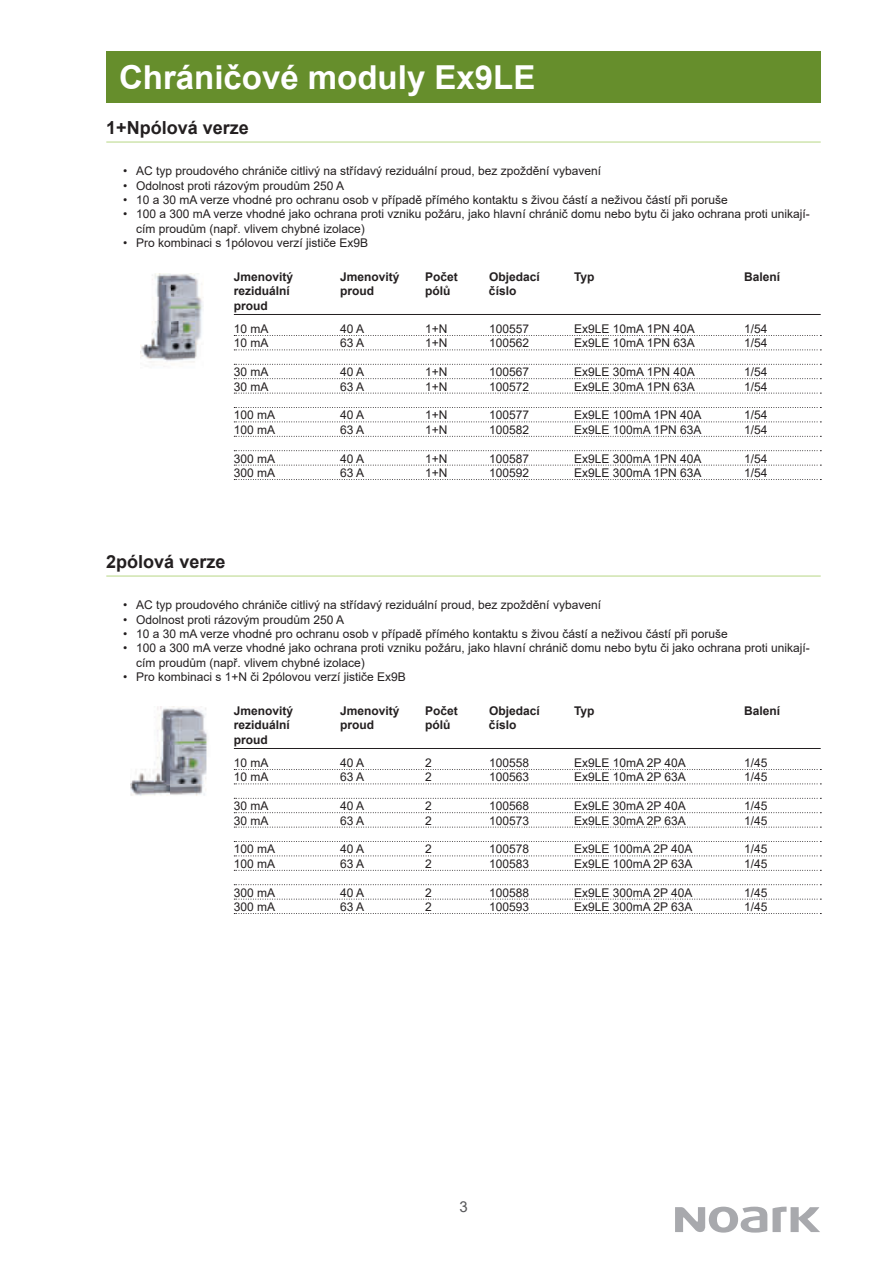
<style>
.page{position:relative;width:893px;height:1263px;background:#fff}
.page>*{position:absolute;margin:0;border:0;box-sizing:border-box;transform-origin:0 0}
.t1{font:700 33px "Arial";color:#fff}
.t2{font:700 18px "Arial";color:#231f20}
.t3{font:15px "Arial";color:#57585a}
.t4{font:12px/14.4px "Arial";color:#231f20}
.t5{font:700 12px "Arial";color:#231f20}
</style>
<div class="page">
<svg style="left:675px;top:1206px;width:145px;height:26px"></svg>
<div style="left:106px;top:51px;width:715px;height:51px;background:#668e2c"></div>
<svg style="left:234px;top:335px;width:587px;height:1px"></svg>
<svg style="left:234px;top:349px;width:587px;height:1px"></svg>
<svg style="left:234px;top:364px;width:587px;height:1px"></svg>
<svg style="left:234px;top:378px;width:587px;height:1px"></svg>
<svg style="left:234px;top:393px;width:587px;height:1px"></svg>
<svg style="left:234px;top:407px;width:587px;height:1px"></svg>
<svg style="left:234px;top:421px;width:587px;height:1px"></svg>
<svg style="left:234px;top:436px;width:587px;height:1px"></svg>
<svg style="left:234px;top:450px;width:587px;height:1px"></svg>
<svg style="left:234px;top:465px;width:587px;height:1px"></svg>
<svg style="left:234px;top:479px;width:587px;height:1px"></svg>
<img style="left:140px;top:273px;width:63px;height:94px">
<svg style="left:234px;top:769px;width:587px;height:1px"></svg>
<svg style="left:234px;top:783px;width:587px;height:1px"></svg>
<svg style="left:234px;top:798px;width:587px;height:1px"></svg>
<svg style="left:234px;top:812px;width:587px;height:1px"></svg>
<svg style="left:234px;top:827px;width:587px;height:1px"></svg>
<svg style="left:234px;top:841px;width:587px;height:1px"></svg>
<svg style="left:234px;top:855px;width:587px;height:1px"></svg>
<svg style="left:234px;top:870px;width:587px;height:1px"></svg>
<svg style="left:234px;top:884px;width:587px;height:1px"></svg>
<svg style="left:234px;top:899px;width:587px;height:1px"></svg>
<svg style="left:234px;top:913px;width:587px;height:1px"></svg>
<img style="left:130px;top:706px;width:78px;height:90px">
<hr style="left:234px;top:748px;width:587px;height:1px;background:#231f20">
<hr style="left:106px;top:575px;width:715px;height:2px;background:#cfe4ae">
<hr style="left:234px;top:314px;width:587px;height:1px;background:#231f20">
<hr style="left:106px;top:141px;width:715px;height:2px;background:#cfe4ae">
<h1 class="t1" style="left:119px;top:54px;width:418px">Chráničové moduly Ex9LE</h1>
<h2 class="t2" style="left:106px;top:115px;width:144px">1+Npólová verze</h2>
<p class="t4" style="left:123px;top:164px;width:479px">• AC typ proudového chrániče citlivý na střídavý reziduální proud, bez zpoždění vybavení</p>
<p class="t4" style="left:123px;top:178px;width:222px">• Odolnost proti rázovým proudům 250 A</p>
<p class="t4" style="left:123px;top:193px;width:606px">• 10 a 30 mA verze vhodné pro ochranu osob v případě přímého kontaktu s živou částí a neživou částí při poruše</p>
<p class="t4" style="left:136px;top:207px;width:675px;text-indent:-13px">• 100 a 300 mA verze vhodné jako ochrana proti vzniku požáru, jako hlavní chránič domu nebo bytu či jako ochrana proti unikají&shy;cím proudům (např. vlivem chybné izolace)</p>
<p class="t4" style="left:123px;top:236px;width:246px">• Pro kombinaci s 1pólovou verzí jističe Ex9B</p>
<p class="t5" style="left:234px;top:268px;width:61px">Jmenovitý</p>
<p class="t5" style="left:340px;top:268px;width:61px">Jmenovitý</p>
<p class="t5" style="left:425px;top:268px;width:34px">Počet</p>
<p class="t5" style="left:489px;top:268px;width:52px">Objedací</p>
<p class="t5" style="left:574px;top:268px;width:22px">Typ</p>
<p class="t5" style="left:744px;top:268px;width:38px">Balení</p>
<p class="t5" style="left:234px;top:283px;width:58px">reziduální</p>
<p class="t5" style="left:340px;top:283px;width:35px">proud</p>
<p class="t5" style="left:425px;top:283px;width:27px">pólů</p>
<p class="t5" style="left:489px;top:283px;width:29px">číslo</p>
<p class="t5" style="left:234px;top:297px;width:35px">proud</p>
<p class="t4" style="left:234px;top:321px;width:36px">10 mA</p>
<p class="t4" style="left:340px;top:321px;width:26px">40 A</p>
<p class="t4" style="left:425px;top:321px;width:24px">1+N</p>
<p class="t4" style="left:489px;top:321px;width:42px">100557</p>
<p class="t4" style="left:574px;top:321px;width:122px">Ex9LE 10mA 1PN 40A</p>
<p class="t4" style="left:744px;top:321px;width:25px">1/54</p>
<p class="t4" style="left:234px;top:336px;width:36px">10 mA</p>
<p class="t4" style="left:340px;top:336px;width:26px">63 A</p>
<p class="t4" style="left:425px;top:336px;width:24px">1+N</p>
<p class="t4" style="left:489px;top:336px;width:42px">100562</p>
<p class="t4" style="left:574px;top:336px;width:122px">Ex9LE 10mA 1PN 63A</p>
<p class="t4" style="left:744px;top:336px;width:25px">1/54</p>
<p class="t4" style="left:234px;top:365px;width:36px">30 mA</p>
<p class="t4" style="left:340px;top:365px;width:26px">40 A</p>
<p class="t4" style="left:425px;top:365px;width:24px">1+N</p>
<p class="t4" style="left:489px;top:365px;width:42px">100567</p>
<p class="t4" style="left:574px;top:365px;width:122px">Ex9LE 30mA 1PN 40A</p>
<p class="t4" style="left:744px;top:365px;width:25px">1/54</p>
<p class="t4" style="left:234px;top:379px;width:36px">30 mA</p>
<p class="t4" style="left:340px;top:379px;width:26px">63 A</p>
<p class="t4" style="left:425px;top:379px;width:24px">1+N</p>
<p class="t4" style="left:489px;top:379px;width:42px">100572</p>
<p class="t4" style="left:574px;top:379px;width:122px">Ex9LE 30mA 1PN 63A</p>
<p class="t4" style="left:744px;top:379px;width:25px">1/54</p>
<p class="t4" style="left:234px;top:408px;width:43px">100 mA</p>
<p class="t4" style="left:340px;top:408px;width:26px">40 A</p>
<p class="t4" style="left:425px;top:408px;width:24px">1+N</p>
<p class="t4" style="left:489px;top:408px;width:42px">100577</p>
<p class="t4" style="left:574px;top:408px;width:129px">Ex9LE 100mA 1PN 40A</p>
<p class="t4" style="left:744px;top:408px;width:25px">1/54</p>
<p class="t4" style="left:234px;top:422px;width:43px">100 mA</p>
<p class="t4" style="left:340px;top:422px;width:26px">63 A</p>
<p class="t4" style="left:425px;top:422px;width:24px">1+N</p>
<p class="t4" style="left:489px;top:422px;width:42px">100582</p>
<p class="t4" style="left:574px;top:422px;width:129px">Ex9LE 100mA 1PN 63A</p>
<p class="t4" style="left:744px;top:422px;width:25px">1/54</p>
<p class="t4" style="left:234px;top:451px;width:43px">300 mA</p>
<p class="t4" style="left:340px;top:451px;width:26px">40 A</p>
<p class="t4" style="left:425px;top:451px;width:24px">1+N</p>
<p class="t4" style="left:489px;top:451px;width:42px">100587</p>
<p class="t4" style="left:574px;top:451px;width:129px">Ex9LE 300mA 1PN 40A</p>
<p class="t4" style="left:744px;top:451px;width:25px">1/54</p>
<p class="t4" style="left:234px;top:465px;width:43px">300 mA</p>
<p class="t4" style="left:340px;top:465px;width:26px">63 A</p>
<p class="t4" style="left:425px;top:465px;width:24px">1+N</p>
<p class="t4" style="left:489px;top:465px;width:42px">100592</p>
<p class="t4" style="left:574px;top:465px;width:129px">Ex9LE 300mA 1PN 63A</p>
<p class="t4" style="left:744px;top:465px;width:25px">1/54</p>
<h2 class="t2" style="left:106px;top:549px;width:121px">2pólová verze</h2>
<p class="t4" style="left:123px;top:598px;width:479px">• AC typ proudového chrániče citlivý na střídavý reziduální proud, bez zpoždění vybavení</p>
<p class="t4" style="left:123px;top:612px;width:222px">• Odolnost proti rázovým proudům 250 A</p>
<p class="t4" style="left:123px;top:627px;width:606px">• 10 a 30 mA verze vhodné pro ochranu osob v případě přímého kontaktu s živou částí a neživou částí při poruše</p>
<p class="t4" style="left:136px;top:641px;width:675px;text-indent:-13px">• 100 a 300 mA verze vhodné jako ochrana proti vzniku požáru, jako hlavní chránič domu nebo bytu či jako ochrana proti unikají&shy;cím proudům (např. vlivem chybné izolace)</p>
<p class="t4" style="left:123px;top:670px;width:284px">• Pro kombinaci s 1+N či 2pólovou verzí jističe Ex9B</p>
<p class="t5" style="left:234px;top:702px;width:61px">Jmenovitý</p>
<p class="t5" style="left:340px;top:702px;width:61px">Jmenovitý</p>
<p class="t5" style="left:425px;top:702px;width:34px">Počet</p>
<p class="t5" style="left:489px;top:702px;width:52px">Objedací</p>
<p class="t5" style="left:574px;top:702px;width:22px">Typ</p>
<p class="t5" style="left:744px;top:702px;width:38px">Balení</p>
<p class="t5" style="left:234px;top:717px;width:58px">reziduální</p>
<p class="t5" style="left:340px;top:717px;width:35px">proud</p>
<p class="t5" style="left:425px;top:717px;width:27px">pólů</p>
<p class="t5" style="left:489px;top:717px;width:29px">číslo</p>
<p class="t5" style="left:234px;top:731px;width:35px">proud</p>
<p class="t4" style="left:234px;top:755px;width:36px">10 mA</p>
<p class="t4" style="left:340px;top:755px;width:26px">40 A</p>
<p class="t4" style="left:425px;top:755px;width:8px">2</p>
<p class="t4" style="left:489px;top:755px;width:42px">100558</p>
<p class="t4" style="left:574px;top:755px;width:113px">Ex9LE 10mA 2P 40A</p>
<p class="t4" style="left:744px;top:755px;width:25px">1/45</p>
<p class="t4" style="left:234px;top:770px;width:36px">10 mA</p>
<p class="t4" style="left:340px;top:770px;width:26px">63 A</p>
<p class="t4" style="left:425px;top:770px;width:8px">2</p>
<p class="t4" style="left:489px;top:770px;width:42px">100563</p>
<p class="t4" style="left:574px;top:770px;width:113px">Ex9LE 10mA 2P 63A</p>
<p class="t4" style="left:744px;top:770px;width:25px">1/45</p>
<p class="t4" style="left:234px;top:799px;width:36px">30 mA</p>
<p class="t4" style="left:340px;top:799px;width:26px">40 A</p>
<p class="t4" style="left:425px;top:799px;width:8px">2</p>
<p class="t4" style="left:489px;top:799px;width:42px">100568</p>
<p class="t4" style="left:574px;top:799px;width:113px">Ex9LE 30mA 2P 40A</p>
<p class="t4" style="left:744px;top:799px;width:25px">1/45</p>
<p class="t4" style="left:234px;top:813px;width:36px">30 mA</p>
<p class="t4" style="left:340px;top:813px;width:26px">63 A</p>
<p class="t4" style="left:425px;top:813px;width:8px">2</p>
<p class="t4" style="left:489px;top:813px;width:42px">100573</p>
<p class="t4" style="left:574px;top:813px;width:113px">Ex9LE 30mA 2P 63A</p>
<p class="t4" style="left:744px;top:813px;width:25px">1/45</p>
<p class="t4" style="left:234px;top:842px;width:43px">100 mA</p>
<p class="t4" style="left:340px;top:842px;width:26px">40 A</p>
<p class="t4" style="left:425px;top:842px;width:8px">2</p>
<p class="t4" style="left:489px;top:842px;width:42px">100578</p>
<p class="t4" style="left:574px;top:842px;width:120px">Ex9LE 100mA 2P 40A</p>
<p class="t4" style="left:744px;top:842px;width:25px">1/45</p>
<p class="t4" style="left:234px;top:856px;width:43px">100 mA</p>
<p class="t4" style="left:340px;top:856px;width:26px">63 A</p>
<p class="t4" style="left:425px;top:856px;width:8px">2</p>
<p class="t4" style="left:489px;top:856px;width:42px">100583</p>
<p class="t4" style="left:574px;top:856px;width:120px">Ex9LE 100mA 2P 63A</p>
<p class="t4" style="left:744px;top:856px;width:25px">1/45</p>
<p class="t4" style="left:234px;top:885px;width:43px">300 mA</p>
<p class="t4" style="left:340px;top:885px;width:26px">40 A</p>
<p class="t4" style="left:425px;top:885px;width:8px">2</p>
<p class="t4" style="left:489px;top:885px;width:42px">100588</p>
<p class="t4" style="left:574px;top:885px;width:120px">Ex9LE 300mA 2P 40A</p>
<p class="t4" style="left:744px;top:885px;width:25px">1/45</p>
<p class="t4" style="left:234px;top:899px;width:43px">300 mA</p>
<p class="t4" style="left:340px;top:899px;width:26px">63 A</p>
<p class="t4" style="left:425px;top:899px;width:8px">2</p>
<p class="t4" style="left:489px;top:899px;width:42px">100593</p>
<p class="t4" style="left:574px;top:899px;width:120px">Ex9LE 300mA 2P 63A</p>
<p class="t4" style="left:744px;top:899px;width:25px">1/45</p>
<p class="t3" style="left:459px;top:1197px;width:10px">3</p>
</div>
